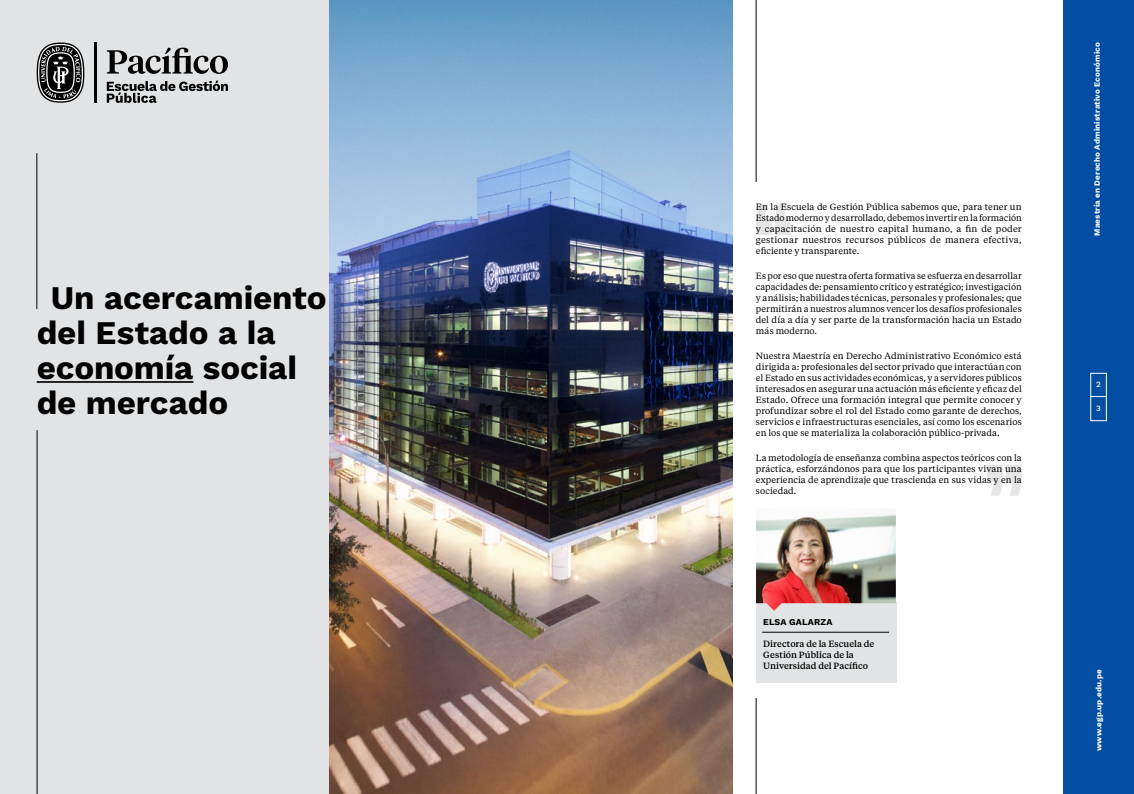
<style>
.page{position:relative;width:1134px;height:794px;background:#fff}
.page>*{position:absolute;margin:0;border:0;box-sizing:border-box;transform-origin:0 0}
.t1{font:700 33px/35px "Work Sans";letter-spacing:-.005em;color:#000}
.t2{font:9px/11px "Tiempos Text";letter-spacing:.01em;color:#000;text-align:justify}
.t3{font:500 9px/11px "Tiempos Text";color:#000}
.t4{font:700 9px "Work Sans";letter-spacing:.02em;color:#000}
.t5{font:700 8px "Work Sans";letter-spacing:.015em;color:#fff}
.t6{font:500 8px "Work Sans";color:#fff}
</style>
<div class="page">
<div style="left:0;top:0;width:329px;height:794px;background:#e2e3e4"></div>
<img style="left:329px;top:0;width:404px;height:794px">
<svg style="left:756px;top:204px;width:35px;height:31px"></svg>
<hr style="left:756px;top:0;width:1px;height:182px;background:#000">
<hr style="left:756px;top:698px;width:1px;height:96px;background:#000">
<div style="left:756px;top:601px;width:140px;height:82px;background:#e2e3e4"></div>
<img style="left:756px;top:514px;width:140px;height:97px">
<hr style="left:762px;top:631px;width:127px;height:1px;background:#000">
<hr style="left:37px;top:381px;width:156px;height:2px;background:#000">
<svg style="left:987px;top:464px;width:35px;height:32px"></svg>
<hr style="left:37px;top:153px;width:1px;height:156px;background:#000">
<hr style="left:37px;top:430px;width:1px;height:364px;background:#000">
<svg style="left:107px;top:48px;width:121px;height:26px"></svg>
<hr style="left:95px;top:43px;width:2px;height:60px;background:#000">
<svg style="left:107px;top:81px;width:121px;height:22px"></svg>
<svg style="left:37px;top:43px;width:48px;height:60px"></svg>
<div style="left:1063px;top:0;width:71px;height:794px;background:#034ea2"></div>
<svg style="left:1092px;top:396px;width:13px;height:1px"></svg>
<div style="left:1090px;top:373px;width:17px;height:48px;border:1px solid #fff"></div>
<h1 class="t1" style="left:37px;top:281px;width:291px;text-indent:14px">Un acercamiento del Estado a la economía social de mercado</h1>
<p class="t2" style="left:756px;top:201px;width:267px">En la Escuela de Gestión Pública sabemos que, para tener un Estado moderno y desarrollado, debemos invertir en la formación y capacitación de nuestro capital humano, a fin de poder gestionar nuestros recursos públicos de manera efectiva, eficiente y transparente.</p>
<p class="t2" style="left:756px;top:270px;width:267px">Es por eso que nuestra oferta formativa se esfuerza en desarrollar capacidades de: pensamiento crítico y estratégico; investigación y análisis; habilidades técnicas, personales y profesionales; que permitirán a nuestros alumnos vencer los desafíos profesionales del día a día y ser parte de la transformación hacia un Estado más moderno.</p>
<p class="t2" style="left:756px;top:350px;width:267px">Nuestra Maestría en Derecho Administrativo Económico está dirigida a: profesionales del sector privado que interactúan con el Estado en sus actividades económicas, y a servidores públicos interesados en asegurar una actuación más eficiente y eficaz del Estado. Ofrece una formación integral que permite conocer y profundizar sobre el rol del Estado como garante de derechos, servicios e infraestructuras esenciales, así como los escenarios en los que se materializa la colaboración público-privada.</p>
<p class="t2" style="left:756px;top:452px;width:267px">La metodología de enseñanza combina aspectos teóricos con la práctica, esforzándonos para que los participantes vivan una experiencia de aprendizaje que trascienda en sus vidas y en la sociedad.</p>
<p class="t4" style="left:763px;top:616px;width:71px">ELSA GALARZA</p>
<p class="t3" style="left:763px;top:637px;width:113px">Directora de la Escuela de<br>Gestión Pública de la<br>Universidad del Pacífico</p>
<p class="t5" style="left:1092px;top:236px;width:195px;rotate:-90deg">Maestría en Derecho Administrativo Económico</p>
<p class="t6" style="left:1096px;top:380px;width:6px">2</p>
<p class="t6" style="left:1096px;top:404px;width:6px">3</p>
<p class="t5" style="left:1094px;top:751px;width:83px;rotate:-90deg">www.egp.up.edu.pe</p>
</div>
